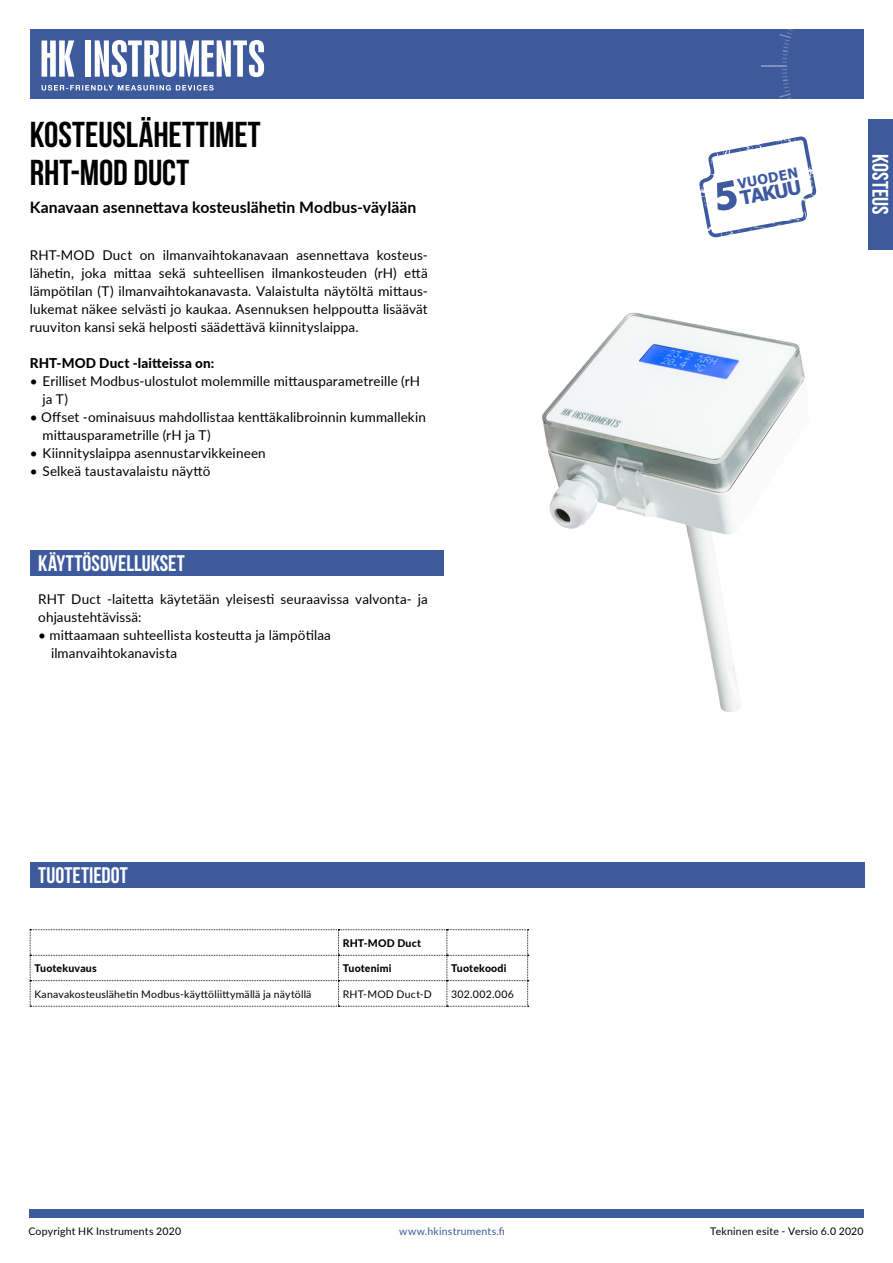
<style>
.page{position:relative;width:893px;height:1263px;background:#fff}
.page>*{position:absolute;margin:0;border:0;box-sizing:border-box;transform-origin:0 0}
.t1{font:700 36px/37.5px "Bebas Neue";color:#000}
.t2{font:700 22.5px "Bebas Neue";letter-spacing:.005em;color:#fff}
.t3{font:700 19.2px "Tahoma";color:#3e5a9e}
.t4{font:700 15.75px "Lato";letter-spacing:.005em;color:#000}
.t5{font:700 13.65px "Tahoma";color:#3e5a9e}
.t6{font:13.5px/18px "Lato";letter-spacing:.01em;color:#000}
.t7{font:800 13.5px "Lato";letter-spacing:.01em;color:#000}
.t8{font:10.5px "Lato";letter-spacing:.02em;color:#000}
.t9{font:800 10.5px "Lato";letter-spacing:.02em;color:#000}
.t10{font:10.5px "Lato";letter-spacing:.025em;color:#3d5a9d}
</style>
<div class="page">
<div style="left:30px;top:29px;width:833px;height:70px;background:#3d5a9d"></div>
<hr style="left:761px;top:65px;width:26px;height:2px;background:#fff">
<svg style="left:779px;top:29px;width:14px;height:34px"></svg>
<div style="left:29px;top:1209px;width:834px;height:8px;background:#3d5a9d"></div>
<div style="left:85px;top:40px;width:6px;height:37px;background:#fff"></div>
<svg style="left:42px;top:40px;width:32px;height:37px"></svg>
<svg style="left:95px;top:40px;width:169px;height:37px"></svg>
<svg style="left:42px;top:85px;width:172px;height:6px"></svg>
<div style="left:30px;top:550px;width:413px;height:25px;background:#3d5a9d"></div>
<div style="left:868px;top:119px;width:25px;height:131px;background:#3d5a9d"></div>
<div style="left:30px;top:862px;width:834px;height:25px;background:#3d5a9d"></div>
<svg style="left:30px;top:929px;width:499px;height:78px"></svg>
<img style="left:542px;top:312px;width:263px;height:400px">
<svg style="left:699px;top:69px;width:165px;height:169px"></svg>
<h1 class="t1" style="left:30px;top:115px;width:233px">KOSTEUSLÄHETTIMET<br>RHT-MOD Duct</h1>
<p class="t4" style="left:30px;top:196px;width:388px">Kanavaan asennettava kosteuslähetin Modbus-väylään</p>
<p class="t6" style="left:30px;top:246px;width:399px;text-align:justify">RHT-MOD Duct on ilmanvaihtokanavaan asennettava kosteus&shy;lähetin, joka mittaa sekä suhteellisen ilmankosteuden (rH) että lämpötilan (T) ilmanvaihtokanavasta. Valaistulta näytöltä mittaus&shy;lukemat näkee selvästi jo kaukaa. Asennuksen helppoutta lisäävät ruuviton kansi sekä helposti säädettävä kiinnityslaippa.</p>
<p class="t7" style="left:30px;top:354px;width:186px">RHT-MOD Duct -laitteissa on:</p>
<p class="t6" style="left:43px;top:372px;width:379px;text-indent:-13px">• Erilliset Modbus-ulostulot molemmille mittausparametreille (rH ja T)</p>
<p class="t6" style="left:43px;top:408px;width:385px;text-indent:-13px">• Offset -ominaisuus mahdollistaa kenttäkalibroinnin kummallekin mittausparametrille (rH ja T)</p>
<p class="t6" style="left:30px;top:444px;width:238px">• Kiinnityslaippa asennustarvikkeineen</p>
<p class="t6" style="left:30px;top:462px;width:182px">• Selkeä taustavalaistu näyttö</p>
<h2 class="t2" style="left:38px;top:551px;width:148px">KÄYTTÖSOVELLUKSET</h2>
<p class="t6" style="left:38px;top:589px;width:391px">RHT Duct -laitetta käytetään yleisesti seuraavissa valvonta- ja ohjaustehtävissä:</p>
<p class="t6" style="left:51px;top:625px;width:281px;text-indent:-13px">• mittaamaan suhteellista kosteutta ja lämpötilaa ilmanvaihtokanavista</p>
<h2 class="t2" style="left:38px;top:862px;width:91px">TUOTETIEDOT</h2>
<p class="t9" style="left:343px;top:935px;width:80px">RHT-MOD Duct</p>
<p class="t9" style="left:34px;top:960px;width:64px">Tuotekuvaus</p>
<p class="t9" style="left:343px;top:960px;width:50px">Tuotenimi</p>
<p class="t9" style="left:451px;top:960px;width:57px">Tuotekoodi</p>
<p class="t8" style="left:34px;top:986px;width:279px">Kanavakosteuslähetin Modbus-käyttöliittymällä ja näytöllä</p>
<p class="t8" style="left:343px;top:986px;width:91px">RHT-MOD Duct-D</p>
<p class="t8" style="left:451px;top:986px;width:64px">302.002.006</p>
<p class="t5" style="left:736px;top:175px;width:63px;rotate:-11deg">VUODEN</p>
<h3 class="t3" style="left:738px;top:185px;width:63px;rotate:-11deg">TAKUU</h3>
<h2 class="t2" style="left:893px;top:154px;width:62px;rotate:90deg">KOSTEUS</h2>
<p class="t8" style="left:28px;top:1224px;width:154px">Copyright HK Instruments 2020</p>
<p class="t10" style="left:399px;top:1224px;width:107px">www.hkinstruments.fi</p>
<p class="t8" style="left:710px;top:1224px;width:155px">Tekninen esite - Versio 6.0 2020</p>
</div>
